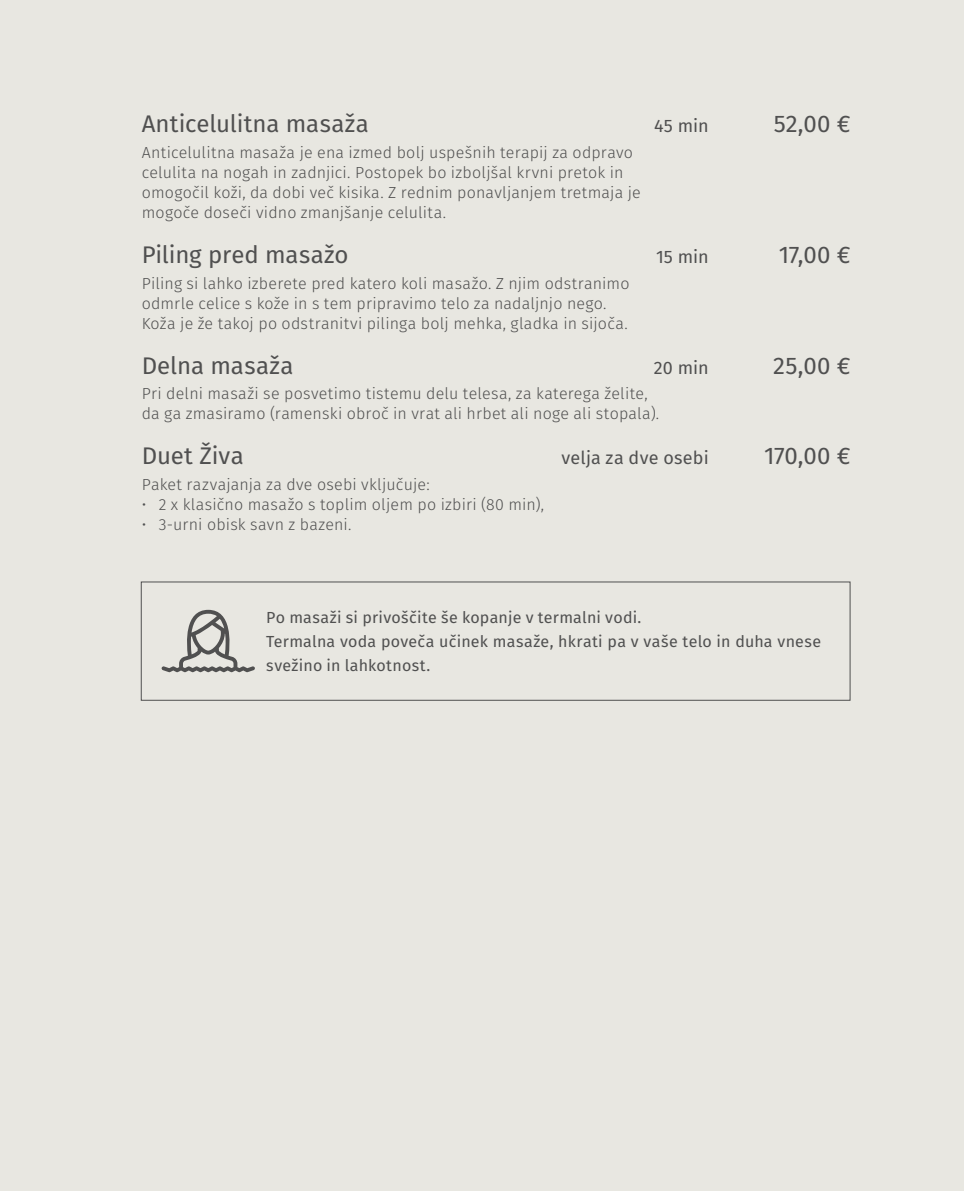
<style>
.page{position:relative;width:964px;height:1191px;background:#e8e7e1}
.page>*{position:absolute;margin:0;border:0;box-sizing:border-box;transform-origin:0 0}
.t1{font:24px "Fira Sans";color:#58595b}
.t2{font:18px "Fira Sans";letter-spacing:.005em;color:#58595b}
.t3{font:300 16px/20px "Fira Sans";letter-spacing:.015em;color:#58595b}
.t4{font:16px/24px "Fira Sans";letter-spacing:.015em;color:#58595b}
</style>
<div class="page">
<div style="left:141px;top:581px;width:709px;height:120px;border:1px solid #58595b"></div>
<svg style="left:161px;top:610px;width:94px;height:62px"></svg>
<h1 class="t1" style="left:142px;top:107px;width:229px">Anticelulitna masaža</h1>
<p class="t2" style="left:654px;top:113px;width:56px">45 min</p>
<h1 class="t1" style="left:774px;top:107px;width:78px">52,00 €</h1>
<p class="t3" style="left:142px;top:143px;width:500px">Anticelulitna masaža je ena izmed bolj uspešnih terapij za odpravo celulita na nogah in zadnjici. Postopek bo izboljšal krvni pretok in omogočil koži, da dobi več kisika. Z rednim ponavljanjem tretmaja je mogoče doseči vidno zmanjšanje celulita.</p>
<h1 class="t1" style="left:142px;top:238px;width:208px">Piling pred masažo</h1>
<p class="t2" style="left:656px;top:244px;width:54px">15 min</p>
<h1 class="t1" style="left:779px;top:238px;width:73px">17,00 €</h1>
<p class="t3" style="left:142px;top:274px;width:489px">Piling si lahko izberete pred katero koli masažo. Z njim odstranimo odmrle celice s kože in s tem pripravimo telo za nadaljnjo nego.<br>Koža je že takoj po odstranitvi pilinga bolj mehka, gladka in sijoča.</p>
<h1 class="t1" style="left:142px;top:348px;width:153px">Delna masaža</h1>
<p class="t2" style="left:654px;top:355px;width:56px">20 min</p>
<h1 class="t1" style="left:773px;top:348px;width:79px">25,00 €</h1>
<p class="t3" style="left:142px;top:385px;width:519px">Pri delni masaži se posvetimo tistemu delu telesa, za katerega želite, da ga zmasiramo (ramenski obroč in vrat ali hrbet ali noge ali stopala).</p>
<h1 class="t1" style="left:142px;top:439px;width:103px">Duet Živa</h1>
<p class="t2" style="left:561px;top:445px;width:149px">velja za dve osebi</p>
<h1 class="t1" style="left:764px;top:439px;width:88px">170,00 €</h1>
<p class="t3" style="left:142px;top:476px;width:289px">Paket razvajanja za dve osebi vključuje:</p>
<p class="t3" style="left:142px;top:496px;width:404px">• 2 x klasično masažo s toplim oljem po izbiri (80 min),</p>
<p class="t3" style="left:142px;top:516px;width:211px">• 3-urni obisk savn z bazeni.</p>
<p class="t4" style="left:266px;top:607px;width:556px">Po masaži si privoščite še kopanje v termalni vodi.<br>Termalna voda poveča učinek masaže, hkrati pa v vaše telo in duha vnese svežino in lahkotnost.</p>
</div>
